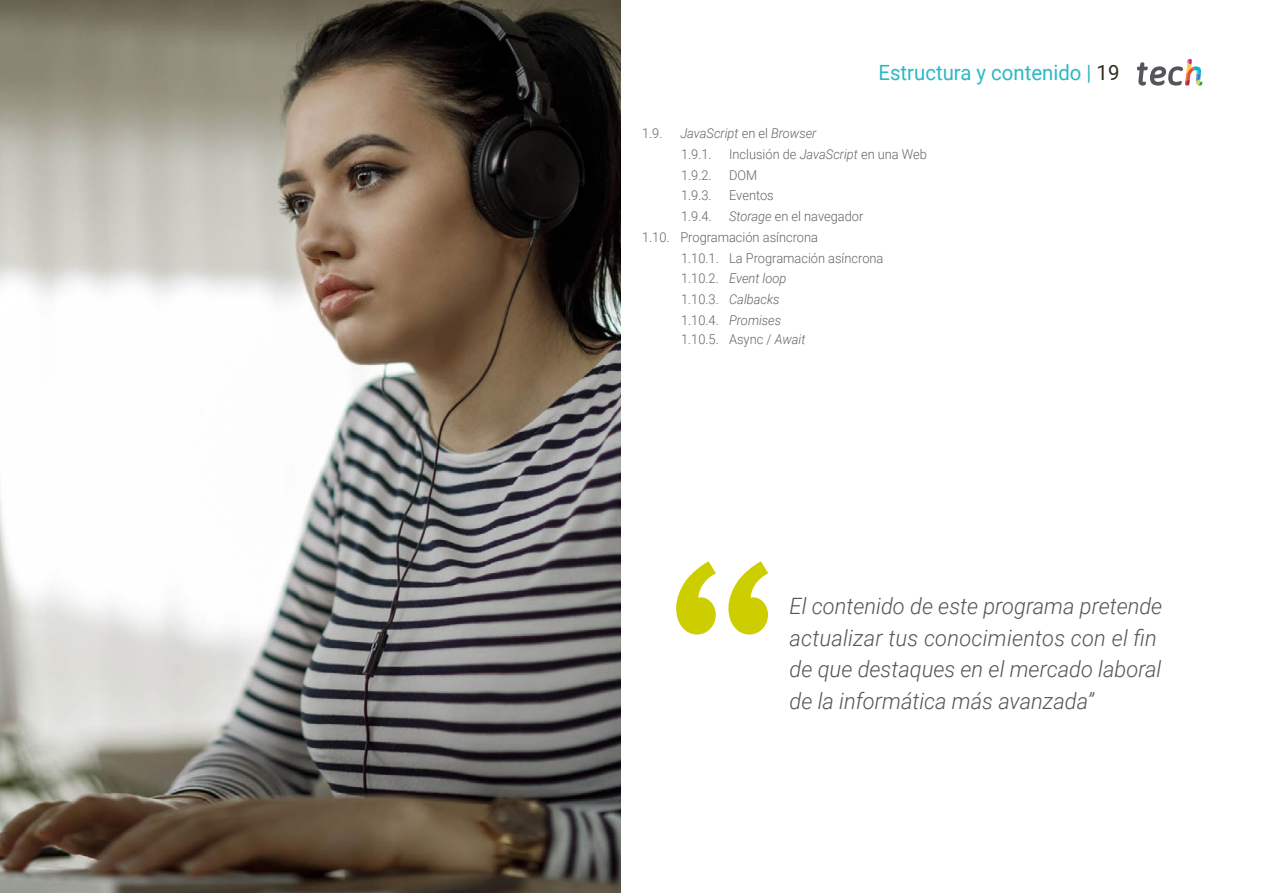
<style>
.page{position:relative;width:1263px;height:893px;background:#fff}
.page>*{position:absolute;margin:0;border:0;box-sizing:border-box;transform-origin:0 0}
.t1{font:italic 300 22.5px/31.5px "Roboto";color:#52555b}
.t2{font:21px "Roboto";color:#2db8c5}
.t3{font:300 13.5px/20.7px "Roboto";color:#61646a;scale:.95 1}
.t4{font:italic 300 13.5px/20.7px "Roboto";color:#61646a;scale:.95 1}
.s1{color:#312e20}
.s2{font-style:normal}
.s3{font-style:italic}
</style>
<div class="page">
<svg style="left:1137px;top:59px;width:65px;height:27px"></svg>
<img style="left:0;top:0;width:621px;height:893px">
<svg style="left:676px;top:561px;width:92px;height:73px"></svg>
<h2 class="t2" style="left:878px;top:57px;width:242px">Estructura y contenido | <span class="s1">19</span></h2>
<p class="t3" style="left:642px;top:122px;width:23px">1.9.</p>
<p class="t4" style="left:680px;top:122px;width:145px">JavaScript <span class="s2">en el</span> Browser<br><span class="s2">1.9.1.</span></p>
<p class="t3" style="left:729px;top:143px;width:210px">Inclusión de <span class="s3">JavaScript</span> en una Web</p>
<p class="t3" style="left:681px;top:164px;width:34px">1.9.2.</p>
<p class="t3" style="left:729px;top:164px;width:31px">DOM</p>
<p class="t3" style="left:681px;top:185px;width:34px">1.9.3.</p>
<p class="t3" style="left:729px;top:185px;width:48px">Eventos</p>
<p class="t3" style="left:681px;top:205px;width:34px">1.9.4.</p>
<p class="t3" style="left:642px;top:205px;width:234px;text-indent:87px"><span class="s3">Storage</span> en el navegador<br>1.10. Programación asíncrona</p>
<p class="t3" style="left:681px;top:247px;width:214px">1.10.1. La Programación asíncrona<br>1.10.2. <span class="s3">Event loop<br></span>1.10.3. <span class="s3">Calbacks<br></span>1.10.4. <span class="s3">Promises</span></p>
<p class="t3" style="left:681px;top:328px;width:132px">1.10.5. Async / <span class="s3">Await</span></p>
<h1 class="t1" style="left:789px;top:589px;width:374px">El contenido de este programa pretende actualizar tus conocimientos con el fin de que destaques en el mercado laboral de la informática más avanzada”</h1>
</div>
